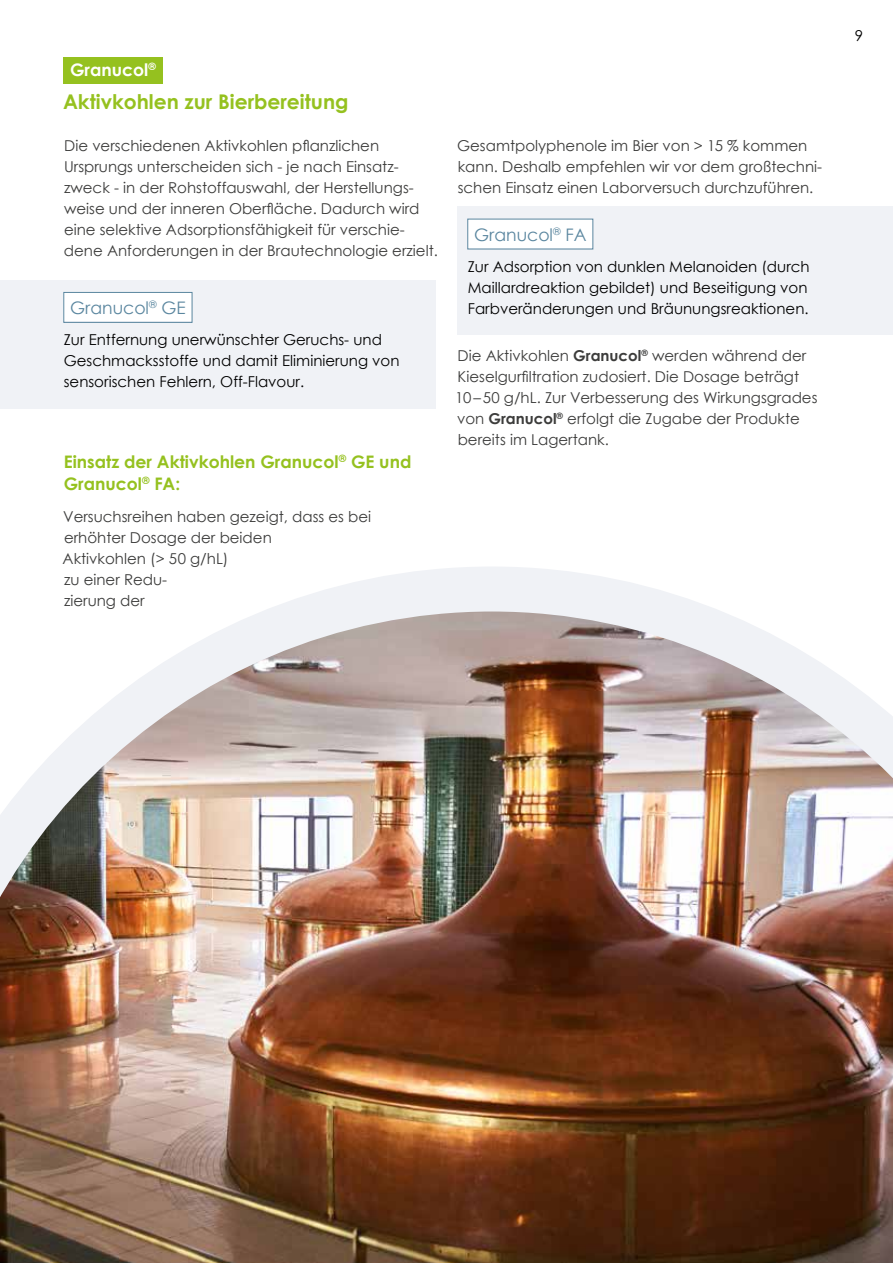
<style>
.page{position:relative;width:893px;height:1263px;background:#fff}
.page>*{position:absolute;margin:0;border:0;box-sizing:border-box;transform-origin:0 0}
.t1{font:700 20.25px "Century Gothic";color:#95c11f}
.t2{font:700 17.25px/22.5px "Century Gothic";color:#95c11f}
.t3{font:17.25px "Century Gothic";color:#5a869f}
.t4{font:700 17.25px "Century Gothic";color:#fff}
.t5{font:15px/21px "Century Gothic";color:#3c3c3b}
.t6{font:15px/21px "Century Gothic";color:#000}
.s1{font-weight:700}
</style>
<div class="page">
<div style="left:64px;top:57px;width:99px;height:26px;background:#95c11f"></div>
<img style="left:0;top:567px;width:893px;height:696px">
<div style="left:0;top:280px;width:436px;height:129px;background:#f0f2f6"></div>
<div style="left:64px;top:292px;width:128px;height:29px;background:#fff"></div>
<div style="left:63px;top:292px;width:129px;height:31px;border:1px solid #5a869f"></div>
<div style="left:457px;top:206px;width:436px;height:129px;background:#f0f2f6"></div>
<div style="left:468px;top:219px;width:125px;height:29px;background:#fff"></div>
<p class="t4" style="left:70px;top:57px;width:87px">Granucol<sup>®</sup></p>
<h1 class="t1" style="left:63px;top:86px;width:287px">Aktivkohlen zur Bierbereitung</h1>
<p class="t5" style="left:64px;top:135px;width:375px">Die verschiedenen Aktivkohlen pflanzlichen Ursprungs unterscheiden sich - je nach Einsatz&shy;zweck - in der Rohstoffauswahl, der Herstellungs&shy;weise und der inneren Oberfläche. Dadurch wird eine selektive Adsorptionsfähigkeit für verschie&shy;dene Anforderungen in der Brautechnologie erzielt.</p>
<p class="t3" style="left:70px;top:296px;width:117px">Granucol<sup>®</sup> GE</p>
<p class="t6" style="left:64px;top:329px;width:337px">Zur Entfernung unerwünschter Geruchs- und<br>Geschmacksstoffe und damit Eliminierung von sensorischen Fehlern, Off-Flavour.</p>
<p class="t2" style="left:64px;top:449px;width:349px">Einsatz der Aktivkohlen Granucol<sup>®</sup> GE und<br>Granucol<sup>®</sup> FA:</p>
<p class="t5" style="left:63px;top:505px;width:310px">Versuchsreihen haben gezeigt, dass es bei erhöhter Dosage der beiden<br>Aktivkohlen (&gt; 50 g/hL)<br>zu einer Redu-<br>zierung der</p>
<p class="t5" style="left:457px;top:135px;width:367px">Gesamtpolyphenole im Bier von &gt; 15 % kommen kann. Deshalb empfehlen wir vor dem großtechni&shy;schen Einsatz einen Laborversuch durchzuführen.</p>
<p class="t3" style="left:474px;top:222px;width:114px">Granucol<sup>®</sup> FA</p>
<p class="t6" style="left:468px;top:256px;width:343px">Zur Adsorption von dunklen Melanoiden (durch<br>Maillardreaktion gebildet) und Beseitigung von<br>Farbveränderungen und Bräunungsreaktionen.</p>
<p class="t5" style="left:455px;top:345px;width:364px">Die Aktivkohlen <span class="s1">Granucol</span><sup>®</sup> werden während der Kieselgurfiltration zudosiert. Die Dosage beträgt 10–50 g/hL. Zur Verbesserung des Wirkungsgrades von <span class="s1">Granucol</span><sup>®</sup> erfolgt die Zugabe der Produkte bereits im Lagertank.</p>
<p class="t6" style="left:855px;top:25px;width:10px">9</p>
</div>
